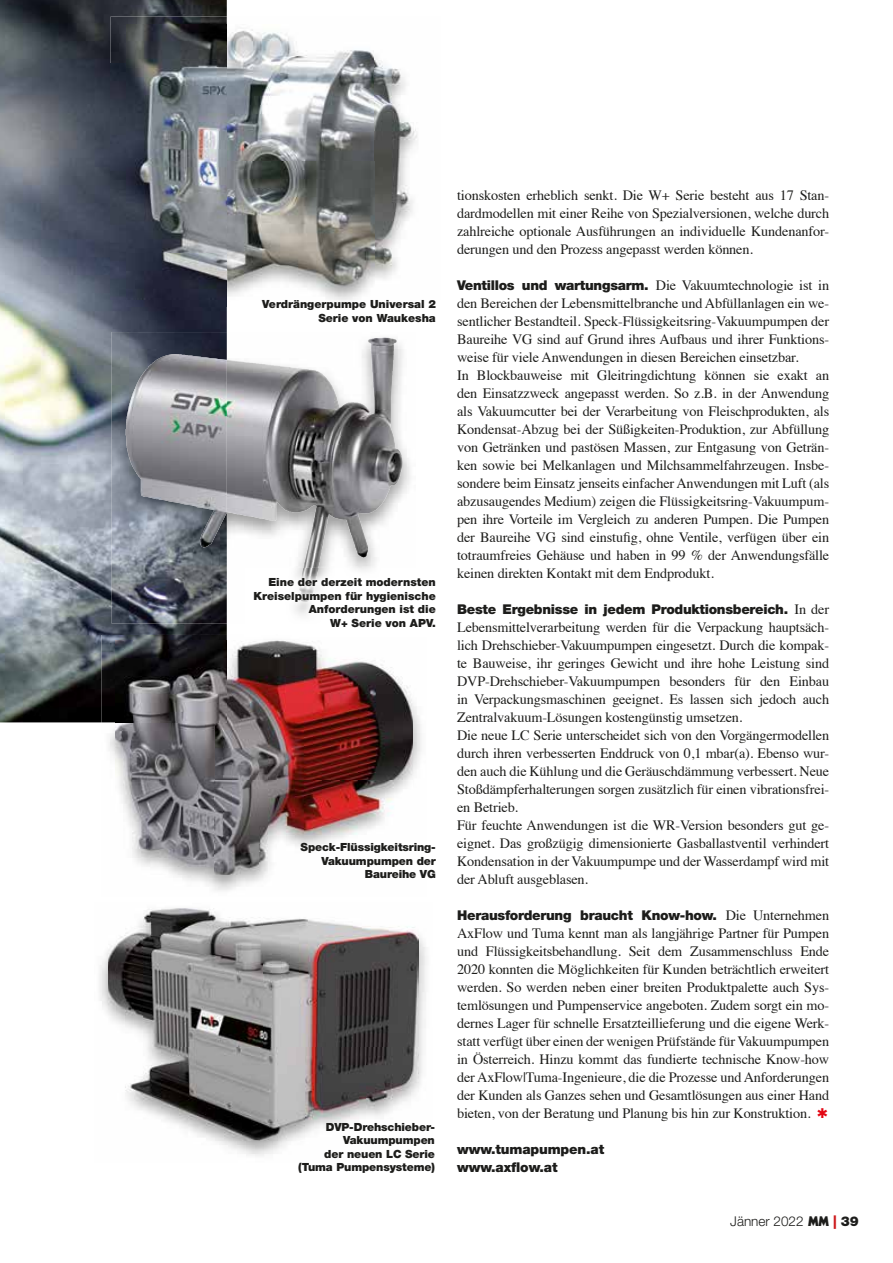
<style>
.page{position:relative;width:893px;height:1263px;background:#fff}
.page>*{position:absolute;margin:0;border:0;box-sizing:border-box;transform-origin:0 0}
.t1{font:14.25px/18px "Times";letter-spacing:-.01em;color:#1d1d1b;text-align:justify}
.t2{font:900 13.5px/18px "Helvetica Neue";letter-spacing:-.02em;color:#1d1d1b}
.t3{font:300 13.5px "Helvetica Neue";color:#1d1d1b}
.t4{font:900 11.25px/13.5px "Helvetica Neue";color:#1d1d1b;text-align:right}
.s1{font-family:"Helvetica Neue";font-weight:900;font-size:13.5px}
.s2{font-family:"Times";font-weight:400;font-size:14.25px}
.s3{color:#e30613}
.s4{font-family:"Kabel";font-weight:900}
.s5{font-weight:900;color:#cd1719}
.s6{font-weight:900}
</style>
<div class="page">
<img style="left:0;top:0;width:227px;height:722px">
<img style="left:127px;top:64px;width:290px;height:243px">
<img style="left:111px;top:17px;width:271px;height:47px">
<img style="left:111px;top:63px;width:16px;height:236px">
<img style="left:380px;top:337px;width:22px;height:138px">
<img style="left:112px;top:332px;width:115px;height:292px">
<img style="left:227px;top:338px;width:157px;height:181px">
<img style="left:126px;top:354px;width:88px;height:189px">
<img style="left:102px;top:635px;width:125px;height:87px">
<img style="left:215px;top:640px;width:198px;height:235px">
<img style="left:115px;top:722px;width:100px;height:153px">
<img style="left:115px;top:640px;width:112px;height:82px">
<img style="left:99px;top:935px;width:328px;height:221px">
<img style="left:108px;top:908px;width:310px;height:232px">
<img style="left:299px;top:568px;width:20px;height:34px">
<p class="t4" style="left:262px;top:297px;width:175px">Verdrängerpumpe Universal 2<br>Serie von Waukesha</p>
<p class="t4" style="left:254px;top:575px;width:184px">Eine der derzeit modernsten<br>Kreiselpumpen für hygienische<br>Anforderungen ist die<br>W+ Serie von APV.</p>
<p class="t4" style="left:301px;top:841px;width:137px">Speck-Flüssigkeitsring-<br>Vakuumpumpen der<br>Baureihe VG</p>
<p class="t4" style="left:298px;top:1120px;width:138px">DVP-Drehschieber-<br>Vakuumpumpen<br>der neuen LC Serie (Tuma Pumpensysteme)</p>
<p class="t1" style="left:457px;top:185px;width:374px">tionskosten erheblich senkt. Die W+ Serie besteht aus 17 Stan&shy;dardmodellen mit einer Reihe von Spezialversionen, welche durch zahlreiche optionale Ausführungen an individuelle Kundenanfor&shy;derungen und den Prozess angepasst werden können.</p>
<p class="t1" style="left:457px;top:275px;width:374px;text-align:left"><span class="s1">Ventillos und wartungsarm.</span> Die Vakuumtechnologie ist in den Bereichen der Lebensmittelbranche und Abfüllanlagen ein we&shy;sentlicher Bestandteil. Speck-Flüssigkeitsring-Vakuumpumpen der Baureihe VG sind auf Grund ihres Aufbaus und ihrer Funktions&shy;weise für viele Anwendungen in diesen Bereichen einsetzbar.<br>In Blockbauweise mit Gleitringdichtung können sie exakt an den Einsatzzweck angepasst werden. So z.B. in der Anwendung als Vakuumcutter bei der Verarbeitung von Fleischprodukten, als Kondensat-Abzug bei der Süßigkeiten-Produktion, zur Abfüllung von Getränken und pastösen Massen, zur Entgasung von Geträn&shy;ken sowie bei Melkanlagen und Milchsammelfahrzeugen. Insbe&shy;sondere beim Einsatz jenseits einfacher Anwendungen mit Luft (als abzusaugendes Medium) zeigen die Flüssigkeitsring-Vakuumpum&shy;pen ihre Vorteile im Vergleich zu anderen Pumpen. Die Pumpen der Baureihe VG sind einstufig, ohne Ventile, verfügen über ein totraumfreies Gehäuse und haben in 99 % der Anwendungsfälle keinen direkten Kontakt mit dem Endprodukt.</p>
<p class="t2" style="left:457px;top:600px;width:374px">Beste Ergebnisse in jedem Produktionsbereich. <span class="s2">In der</span></p>
<p class="t1" style="left:457px;top:617px;width:374px;text-align:left">Lebensmittelverarbeitung werden für die Verpackung hauptsäch&shy;lich Drehschieber-Vakuumpumpen eingesetzt. Durch die kompak&shy;te Bauweise, ihr geringes Gewicht und ihre hohe Leistung sind DVP-Drehschieber-Vakuumpumpen besonders für den Einbau in Verpackungsmaschinen geeignet. Es lassen sich jedoch auch Zentralvakuum-Lösungen kostengünstig umsetzen.<br>Die neue LC Serie unterscheidet sich von den Vorgängermodellen durch ihren verbesserten Enddruck von 0,1 mbar(a). Ebenso wur&shy;den auch die Kühlung und die Geräuschdämmung verbessert. Neue Stoßdämpferhalterungen sorgen zusätzlich für einen vibrationsfrei&shy;en Betrieb.<br>Für feuchte Anwendungen ist die WR-Version besonders gut ge&shy;eignet. Das großzügig dimensionierte Gasballastventil verhindert Kondensation in der Vakuumpumpe und der Wasserdampf wird mit der Abluft ausgeblasen.</p>
<p class="t2" style="left:457px;top:906px;width:374px">Herausforderung braucht Know-how. <span class="s2">Die Unternehmen</span></p>
<p class="t1" style="left:457px;top:923px;width:374px">AxFlow und Tuma kennt man als langjährige Partner für Pumpen und Flüssigkeitsbehandlung. Seit dem Zusammenschluss Ende 2020 konnten die Möglichkeiten für Kunden beträchtlich erweitert werden. So werden neben einer breiten Produktpalette auch Sys&shy;temlösungen und Pumpenservice angeboten. Zudem sorgt ein mo&shy;dernes Lager für schnelle Ersatzteillieferung und die eigene Werk&shy;statt verfügt über einen der wenigen Prüfstände für Vakuumpumpen in Österreich. Hinzu kommt das fundierte technische Know-how der AxFlow|Tuma-Ingenieure, die die Prozesse und Anforderungen der Kunden als Ganzes sehen und Gesamtlösungen aus einer Hand bieten, von der Beratung und Planung bis hin zur Konstruktion. <span class="s3">✱</span></p>
<p class="t2" style="left:457px;top:1140px;width:149px">www.tumapumpen.at www.axflow.at</p>
<p class="t3" style="left:730px;top:1213px;width:130px">Jänner 2022 <span class="s4">MM</span> <span class="s5">|</span> <span class="s6">39</span></p>
</div>
